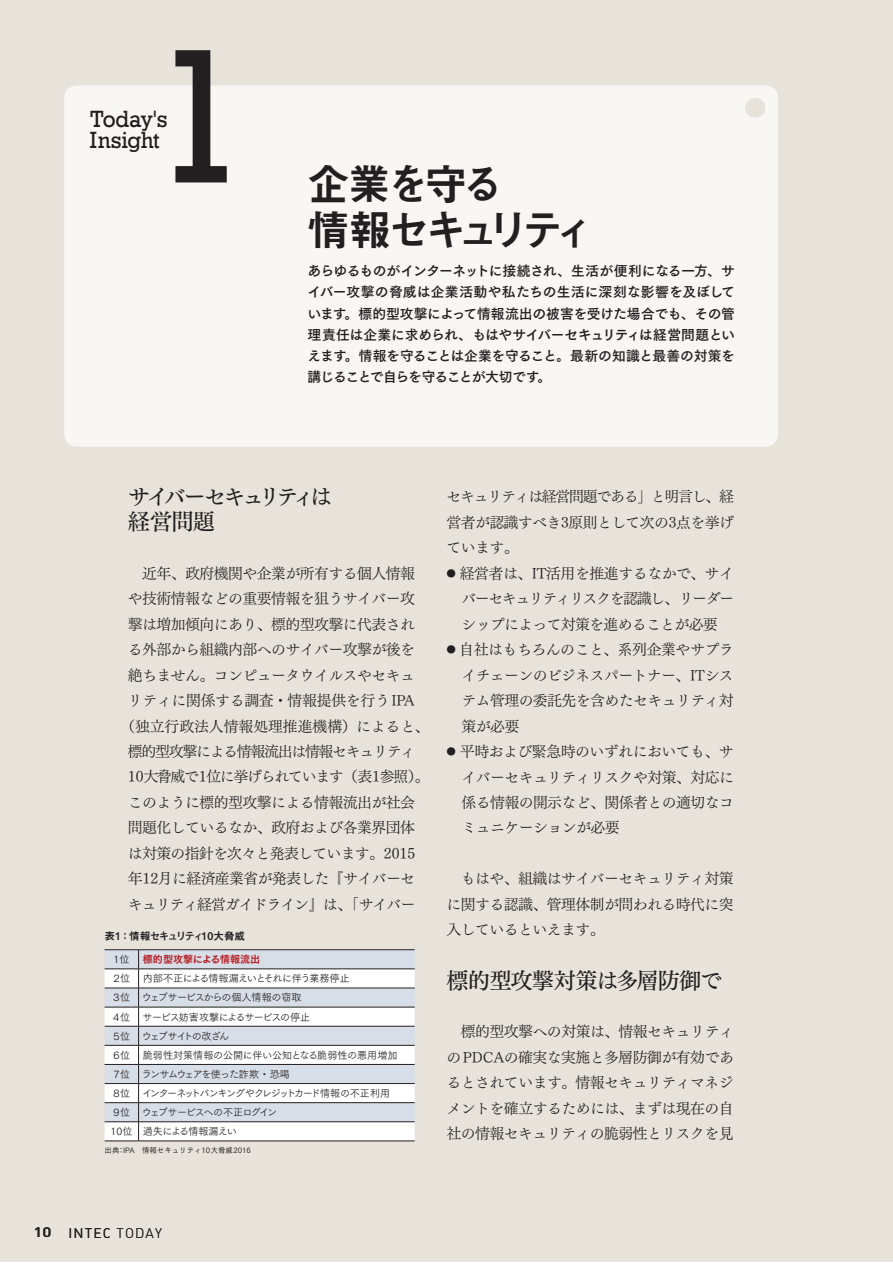
<style>
.page{position:relative;width:893px;height:1263px;background:#fff}
.page>*{position:absolute;margin:0;border:0;box-sizing:border-box;transform-origin:0 0}
.t1{font:190.5px "Geometric Slab 712 BT Medium A";color:#231f20}
.t2{font:42.9px/46.7px "Midashi Go Pr 6 MB31 90 msp RKSJ H";letter-spacing:-.13em;color:#231f20}
.t3{font:23.4px/21.3px "Geometric Slab 712 BT Medium A";letter-spacing:-.005em;color:#231f20}
.t4{font:22.35px/25.5px "Tsuku Min Pro D 90 msp RKSJ H";letter-spacing:-.175em;color:#231f20}
.t5{font:22.35px "Tsuku Min Pro D 90 msp RKSJ H";letter-spacing:-.05em;color:#231f20}
.t6{font:14.85px/25.5px "Tsuku Min Pro R 90 msp RKSJ H";letter-spacing:-.035em;color:#231f20;text-align:justify}
.t7{font:13.8px/21.3px "Tsuku Go Pro B 90 msp RKSJ H";letter-spacing:-.04em;color:#231f20;text-align:justify}
.t8{font:13.8px "DIN Regular Alternate";letter-spacing:.08em;color:#231f20}
.t9{font:10.65px "Midashi Go Pr 6 MB31 90 msp RKSJ H";letter-spacing:-.065em;color:#231f20}
.t10{font:10.05px/19px "Tsuku Go Pro R 90 msp RKSJ H";letter-spacing:-.09em;color:#231f20}
.t11{font:10.05px "Tsuku Go Pro E 90 msp RKSJ H";color:#b72025}
.t12{font:7.5px "Tsuku Go Pro M 90 msp RKSJ H";color:#231f20}
.s1{font-size:9.6px}
.s2{font-family:"DIN";font-weight:500;font-size:13.65px}
.s3{font-family:"DIN";font-weight:300}
</style>
<div class="page">
<div style="left:1px;top:1px;width:892px;height:1261px;background:#e8e3da"></div>
<div style="left:64px;top:86px;width:714px;height:361px;background:#f9f7f4"></div>
<div style="left:105px;top:951px;width:310px;height:18px;background:#d7dee8"></div>
<svg style="left:105px;top:970px;width:310px;height:171px;background:#e9ecf0"></svg>
<hr style="left:105px;top:950px;width:34px;height:1px;background:#231f20">
<hr style="left:139px;top:950px;width:276px;height:1px;background:#231f20">
<hr style="left:105px;top:969px;width:34px;height:1px;background:#231f20">
<hr style="left:139px;top:969px;width:276px;height:1px;background:#231f20">
<hr style="left:105px;top:988px;width:34px;height:1px;background:#231f20">
<hr style="left:139px;top:988px;width:276px;height:1px;background:#231f20">
<hr style="left:105px;top:1007px;width:34px;height:1px;background:#231f20">
<hr style="left:139px;top:1007px;width:276px;height:1px;background:#231f20">
<hr style="left:105px;top:1026px;width:34px;height:1px;background:#231f20">
<hr style="left:139px;top:1026px;width:276px;height:1px;background:#231f20">
<hr style="left:105px;top:1045px;width:34px;height:1px;background:#231f20">
<hr style="left:139px;top:1045px;width:276px;height:1px;background:#231f20">
<hr style="left:105px;top:1064px;width:34px;height:1px;background:#231f20">
<hr style="left:139px;top:1064px;width:276px;height:1px;background:#231f20">
<hr style="left:105px;top:1083px;width:34px;height:1px;background:#231f20">
<hr style="left:139px;top:1083px;width:276px;height:1px;background:#231f20">
<hr style="left:105px;top:1102px;width:34px;height:1px;background:#231f20">
<hr style="left:139px;top:1102px;width:276px;height:1px;background:#231f20">
<hr style="left:105px;top:1122px;width:34px;height:1px;background:#231f20">
<hr style="left:139px;top:1122px;width:276px;height:1px;background:#231f20">
<svg style="left:138px;top:950px;width:1px;height:191px"></svg>
<hr style="left:105px;top:1141px;width:34px;height:1px;background:#231f20">
<hr style="left:139px;top:1141px;width:276px;height:1px;background:#231f20">
<h3 class="t3" style="left:90px;top:110px;width:79px">Today's<br>Insight</h3>
<h1 class="t1" style="left:153px;top:49px;width:96px">1</h1>
<h2 class="t2" style="left:307px;top:166px;width:290px">企業を守る<br>情報セキュリティ</h2>
<p class="t7" style="left:307px;top:262px;width:429px">あらゆるものがインターネットに接続され、生活が便利になる一方、サイバー攻撃の脅威は企業活動や私たちの生活に深刻な影響を及ぼしています。標的型攻撃によって情報流出の被害を受けた場合でも、その管理責任は企業に求められ、もはやサイバーセキュリティは経営問題といえます。情報を守ることは企業を守ること。最新の知識と最善の対策を講じることで自らを守ることが大切です。</p>
<h3 class="t4" style="left:128px;top:487px;width:206px">サイバーセキュリティは経営問題</h3>
<p class="t6" style="left:121px;top:562px;width:311px;text-align:center">　近年、政府機関や企業が所有する個人情報<br>や技術情報などの重要情報を狙うサイバー攻<br>撃は増加傾向にあり、標的型攻撃に代表され<br>る外部から組織内部へのサイバー攻撃が後を<br>絶ちません。コンピュータウイルスやセキュ<br>リティに関係する調査・情報提供を行うIPA<br>（独立行政法人情報処理推進機構）によると、標的型攻撃による情報流出は情報セキュリティ<br>10大脅威で1位に挙げられています（表1参照）。このように標的型攻撃による情報流出が社会<br>問題化しているなか、政府および各業界団体<br>は対策の指針を次々と発表しています。2015年12月に経済産業省が発表した『サイバーセ<br>キュリティ経営ガイドライン』は、「サイバー</p>
<p class="t9" style="left:105px;top:932px;width:142px">表1：情報セキュリティ10大脅威</p>
<p class="t10" style="left:112px;top:951px;width:20px">１位</p>
<p class="t11" style="left:143px;top:956px;width:119px">標的型攻撃による情報流出</p>
<p class="t10" style="left:111px;top:970px;width:288px">２位 内部不正による情報漏えいとそれに伴う業務停止<br>３位 ウェブサービスからの個人情報の窃取<br>４位 サービス妨害攻撃によるサービスの停止<br>５位 ウェブサイトの改ざん<br>６位 脆弱性対策情報の公開に伴い公知となる脆弱性の悪用増加<br>７位 ランサムウェアを使った詐欺・恐喝<br>８位 インターネットバンキングやクレジットカード情報の不正利用<br>９位 ウェブサービスへの不正ログイン<br>10位 過失による情報漏えい</p>
<p class="t12" style="left:105px;top:1147px;width:148px">出典：IPA　情報セキュリティ10大脅威2016</p>
<p class="t6" style="left:447px;top:486px;width:289px">セキュリティは経営問題である」と明言し、経営者が認識すべき3原則として次の3点を挙げています。</p>
<p class="t6" style="left:461px;top:562px;width:274px;text-indent:-15px"><span class="s1">●</span> 経営者は、IT活用を推進するなかで、サイバーセキュリティリスクを認識し、リーダーシップによって対策を進めることが必要</p>
<p class="t6" style="left:461px;top:639px;width:274px;text-indent:-15px"><span class="s1">●</span> 自社はもちろんのこと、系列企業やサプライチェーンのビジネスパートナー、ITシステム管理の委託先を含めたセキュリティ対策が必要</p>
<p class="t6" style="left:461px;top:741px;width:274px;text-indent:-15px"><span class="s1">●</span> 平時および緊急時のいずれにおいても、サイバーセキュリティリスクや対策、対応に係る情報の開示など、関係者との適切なコミュニケーションが必要</p>
<p class="t6" style="left:447px;top:868px;width:289px">　もはや、組織はサイバーセキュリティ対策に関する認識、管理体制が問われる時代に突入しているといえます。</p>
<h3 class="t5" style="left:447px;top:972px;width:277px">標的型攻撃対策は多層防御で</h3>
<p class="t6" style="left:447px;top:1021px;width:289px">　標的型攻撃への対策は、情報セキュリティのPDCAの確実な実施と多層防御が有効であるとされています。情報セキュリティマネジメントを確立するためには、まずは現在の自社の情報セキュリティの脆弱性とリスクを見</p>
<p class="t8" style="left:33px;top:1224px;width:130px"><span class="s2">10</span> INTEC <span class="s3">TODAY</span></p>
</div>
